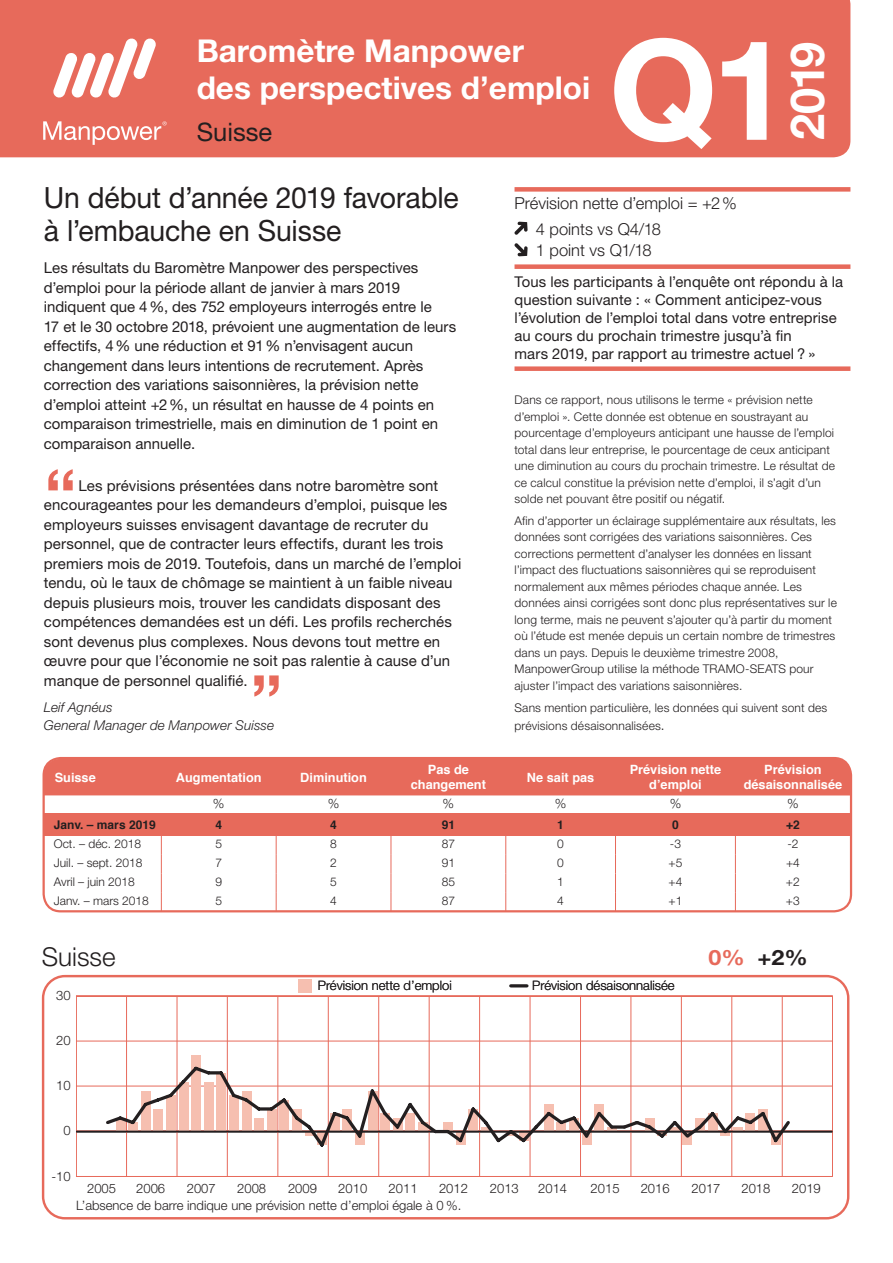
<style>
.page{position:relative;width:893px;height:1263px;background:#fff}
.page>*{position:absolute;margin:0;border:0;box-sizing:border-box;transform-origin:0 0}
.t1{font:700 139.5px "Helvetica Neue LT Std";color:#fff}
.t2{font:500 75px "Helvetica Neue LT Std";color:#e76a5b}
.t3{font:700 47.1px "Helvetica Neue LT Std";color:#fff}
.t4{font:700 31.5px/37.5px "Helvetica Neue LT Std";color:#fff}
.t5{font:29.25px/33px "Helvetica Neue LT Std";letter-spacing:-.005em;color:#231f20}
.t6{font:300 26.1px "Helvetica Neue LT Std";color:#231f20}
.t7{font:25.5px "Helvetica Neue LT Std";color:#231f20}
.t8{font:700 21.15px "Helvetica Neue LT Std";color:#231f20;scale:1.1 1}
.t9{font:300 16.5px/25.8px "Helvetica Neue LT Std";color:#231f20}
.t10{font:15px/19.5px "Helvetica Neue LT Std";letter-spacing:.005em;color:#231f20}
.t11{font:14.85px/17.9px "Helvetica Neue LT Std";letter-spacing:.005em;color:#231f20}
.t12{font:italic 300 13.5px/18px "Helvetica Neue LT Std";letter-spacing:.01em;color:#231f20}
.t13{font:300 13.05px "Helvetica Neue LT Std";color:#231f20}
.t14{font:700 12.75px/14.7px "Helvetica";color:#fff;text-align:center}
.t15{font:300 12px/16.5px "Helvetica Neue LT Std";letter-spacing:.015em;color:#231f20}
.t16{font:700 12px "Helvetica";color:#231f20}
.s1{font-size:13.5px}
.s2{font-family:"Helvetica Neue"}
.s3{color:#e76a5b}
</style>
<div class="page">
<div style="left:0;top:0;width:850px;height:157px;background:#e76a5b"></div>
<svg style="left:53px;top:38px;width:104px;height:60px"></svg>
<svg style="left:43px;top:121px;width:124px;height:24px;background:#ec8d82"></svg>
<svg style="left:42px;top:975px;width:807px;height:244px"></svg>
<hr style="left:76px;top:1131px;width:756px;height:1px;background:#231f20">
<svg style="left:103px;top:1064px;width:690px;height:85px"></svg>
<svg style="left:514px;top:222px;width:14px;height:13px"></svg>
<svg style="left:514px;top:243px;width:14px;height:13px"></svg>
<div style="left:514px;top:264px;width:336px;height:5px;background:#e76a5b"></div>
<div style="left:514px;top:187px;width:336px;height:5px;background:#e76a5b"></div>
<div style="left:514px;top:366px;width:336px;height:5px;background:#e76a5b"></div>
<div style="left:44px;top:813px;width:806px;height:22px;background:#e76a5b"></div>
<div style="left:43px;top:757px;width:809px;height:155px;border:2px solid #e76a5b;border-radius:17px"></div>
<div style="left:44px;top:759px;width:807px;height:36px;background:#e76a5b"></div>
<svg style="left:161px;top:835px;width:1px;height:76px"></svg>
<svg style="left:276px;top:835px;width:1px;height:76px"></svg>
<svg style="left:391px;top:835px;width:1px;height:76px"></svg>
<svg style="left:505px;top:835px;width:1px;height:76px"></svg>
<svg style="left:615px;top:835px;width:1px;height:76px"></svg>
<svg style="left:735px;top:835px;width:1px;height:76px"></svg>
<h3 class="t4" style="left:197px;top:31px;width:395px">Baromètre Manpower<br>des perspectives d’emploi</h3>
<h3 class="t7" style="left:197px;top:117px;width:77px">Suisse</h3>
<h1 class="t1" style="left:609px;top:4px;width:182px">Q1</h1>
<h3 class="t3" style="left:778px;top:140px;width:100px;rotate:-90deg">2019</h3>
<h3 class="t5" style="left:44px;top:181px;width:416px">Un début d’année 2019 favorable à l’embauche en Suisse</h3>
<p class="t10" style="left:44px;top:258px;width:414px">Les résultats du Baromètre Manpower des perspectives d’emploi pour la période allant de janvier à mars 2019 indiquent que 4%, des 752 employeurs interrogés entre le<br>17 et le 30 octobre 2018, prévoient une augmentation de leurs effectifs, 4% une réduction et 91% n’envisagent aucun changement dans leurs intentions de recrutement. Après correction des variations saisonnières, la prévision nette d’emploi atteint +2%, un résultat en hausse de 4 points en comparaison trimestrielle, mais en diminution de 1 point en comparaison annuelle.</p>
<h2 class="t2" style="left:44px;top:451px;width:35px">“</h2>
<p class="t10" style="left:44px;top:475px;width:419px;text-indent:35px">Les prévisions présentées dans notre baromètre sont encourageantes pour les demandeurs d’emploi, puisque les employeurs suisses envisagent davantage de recruter du personnel, que de contracter leurs effectifs, durant les trois premiers mois de 2019. Toutefois, dans un marché de l’emploi tendu, où le taux de chômage se maintient à un faible niveau depuis plusieurs mois, trouver les candidats disposant des compétences demandées est un défi. Les profils recherchés sont devenus plus complexes. Nous devons tout mettre en œuvre pour que l’économie ne soit pas ralentie à cause d’un manque de personnel qualifié.</p>
<h2 class="t2" style="left:250px;top:614px;width:35px">„</h2>
<p class="t12" style="left:44px;top:698px;width:232px">Leif Agnéus<br>General Manager de Manpower Suisse</p>
<h3 class="t9" style="left:536px;top:190px;width:203px;text-indent:-21px">Prévision nette d’emploi = +2%<br>4 points vs Q4/18</h3>
<h3 class="t9" style="left:536px;top:237px;width:117px">1 point vs Q1/18</h3>
<p class="t11" style="left:514px;top:273px;width:330px">Tous les participants à l’enquête ont répondu à la question suivante : « Comment anticipez-vous l’évolution de l’emploi total dans votre entreprise au cours du prochain trimestre jusqu’à fin<br>mars 2019, par rapport au trimestre actuel ? »</p>
<p class="t15" style="left:514px;top:391px;width:322px">Dans ce rapport, nous utilisons le terme « prévision nette d’emploi ». Cette donnée est obtenue en soustrayant au pourcentage d’employeurs anticipant une hausse de l’emploi total dans leur entreprise, le pourcentage de ceux anticipant une diminution au cours du prochain trimestre. Le résultat de ce calcul constitue la prévision nette d’emploi, il s’agit d’un solde net pouvant être positif ou négatif.</p>
<p class="t15" style="left:514px;top:512px;width:324px">Afin d’apporter un éclairage supplémentaire aux résultats, les données sont corrigées des variations saisonnières. Ces corrections permettent d’analyser les données en lissant l’impact des fluctuations saisonnières qui se reproduisent normalement aux mêmes périodes chaque année. Les données ainsi corrigées sont donc plus représentatives sur le long terme, mais ne peuvent s’ajouter qu’à partir du moment où l’étude est menée depuis un certain nombre de trimestres dans un pays. Depuis le deuxième trimestre 2008, ManpowerGroup utilise la méthode TRAMO-SEATS pour ajuster l’impact des variations saisonnières.</p>
<p class="t15" style="left:514px;top:698px;width:314px;line-height:18px">Sans mention particulière, les données qui suivent sont des prévisions désaisonnalisées<span class="s1">.</span></p>
<p class="t14" style="left:55px;top:770px;width:43px">Suisse</p>
<p class="t14" style="left:176px;top:770px;width:87px">Augmentation</p>
<p class="t14" style="left:300px;top:770px;width:68px">Diminution</p>
<p class="t14" style="left:411px;top:763px;width:77px">Pas de changement</p>
<p class="t14" style="left:527px;top:770px;width:69px">Ne sait pas</p>
<p class="t14" style="left:630px;top:763px;width:93px">Prévision nette d’emploi</p>
<p class="t14" style="left:744px;top:763px;width:100px">Prévision désaisonnalisée</p>
<p class="t13" style="left:213px;top:795px;width:13px">%</p>
<p class="t13" style="left:328px;top:795px;width:13px">%</p>
<p class="t13" style="left:443px;top:795px;width:13px">%</p>
<p class="t13" style="left:555px;top:795px;width:13px">%</p>
<p class="t13" style="left:670px;top:795px;width:13px">%</p>
<p class="t13" style="left:787px;top:795px;width:13px">%</p>
<p class="t16" style="left:54px;top:815px;width:103px">Janv. – mars 2019</p>
<p class="t16" style="left:215px;top:815px;width:8px">4</p>
<p class="t16" style="left:330px;top:815px;width:8px">4</p>
<p class="t16" style="left:442px;top:815px;width:15px">91</p>
<p class="t16" style="left:557px;top:815px;width:8px">1</p>
<p class="t16" style="left:672px;top:815px;width:8px">0</p>
<p class="t16" style="left:786px;top:815px;width:15px">+2</p>
<p class="t15" style="left:54px;top:835px;width:89px">Oct. – déc. 2018</p>
<p class="t15" style="left:215px;top:835px;width:8px">5</p>
<p class="t15" style="left:330px;top:835px;width:8px">8</p>
<p class="t15" style="left:442px;top:835px;width:15px">87</p>
<p class="t15" style="left:557px;top:835px;width:8px">0</p>
<p class="t15" style="left:670px;top:835px;width:13px">-3</p>
<p class="t15" style="left:787px;top:835px;width:13px">-2</p>
<p class="t15" style="left:54px;top:854px;width:90px">Juil. – sept. 2018</p>
<p class="t15" style="left:215px;top:854px;width:8px">7</p>
<p class="t15" style="left:330px;top:854px;width:8px">2</p>
<p class="t15" style="left:442px;top:854px;width:15px">91</p>
<p class="t15" style="left:557px;top:854px;width:8px">0</p>
<p class="t15" style="left:668px;top:854px;width:15px">+5</p>
<p class="t15" style="left:786px;top:854px;width:15px">+4</p>
<p class="t15" style="left:54px;top:873px;width:83px">Avril – juin 2018</p>
<p class="t15" style="left:215px;top:873px;width:8px">9</p>
<p class="t15" style="left:330px;top:873px;width:8px">5</p>
<p class="t15" style="left:442px;top:873px;width:15px">85</p>
<p class="t15" style="left:557px;top:873px;width:8px">1</p>
<p class="t15" style="left:668px;top:873px;width:15px">+4</p>
<p class="t15" style="left:786px;top:873px;width:15px">+2</p>
<p class="t15" style="left:54px;top:892px;width:97px">Janv. – mars 2018</p>
<p class="t15" style="left:215px;top:892px;width:8px">5</p>
<p class="t15" style="left:330px;top:892px;width:8px">4</p>
<p class="t15" style="left:442px;top:892px;width:15px">87</p>
<p class="t15" style="left:557px;top:892px;width:8px">4</p>
<p class="t15" style="left:668px;top:892px;width:15px">+1</p>
<p class="t15" style="left:786px;top:892px;width:15px">+3</p>
<h3 class="t6" style="left:42px;top:941px;width:75px">Suisse</h3>
<p class="t13" style="left:56px;top:987px;width:16px">30</p>
<p class="t13" style="left:56px;top:1032px;width:16px">20</p>
<p class="t13" style="left:56px;top:1078px;width:16px">10</p>
<p class="t13" style="left:64px;top:1123px;width:9px">0</p>
<p class="t13" style="left:51px;top:1168px;width:21px">-10</p>
<p class="t13" style="left:318px;top:978px;width:135px">Prévision nette d<span class="s2">’emploi</span></p>
<p class="t13" style="left:532px;top:977px;width:144px">Prévision désaisonnalisée</p>
<h3 class="t8" style="left:708px;top:944px;width:92px"><span class="s3">0%</span> +2%</h3>
<p class="t13" style="left:87px;top:1180px;width:30px">2005</p>
<p class="t13" style="left:136px;top:1180px;width:30px">2006</p>
<p class="t13" style="left:187px;top:1180px;width:30px">2007</p>
<p class="t13" style="left:237px;top:1180px;width:30px">2008</p>
<p class="t13" style="left:288px;top:1180px;width:30px">2009</p>
<p class="t13" style="left:338px;top:1180px;width:30px">2010</p>
<p class="t13" style="left:389px;top:1180px;width:30px">2011</p>
<p class="t13" style="left:439px;top:1180px;width:30px">2012</p>
<p class="t13" style="left:490px;top:1180px;width:30px">2013</p>
<p class="t13" style="left:538px;top:1180px;width:30px">2014</p>
<p class="t13" style="left:591px;top:1180px;width:30px">2015</p>
<p class="t13" style="left:641px;top:1180px;width:30px">2016</p>
<p class="t13" style="left:691px;top:1180px;width:30px">2017</p>
<p class="t13" style="left:741px;top:1180px;width:30px">2018</p>
<p class="t13" style="left:792px;top:1180px;width:30px">2019</p>
<p class="t13" style="left:76px;top:1198px;width:387px">L’absence de barre indique une prévision nette d’emploi égale à 0 %.</p>
</div>
